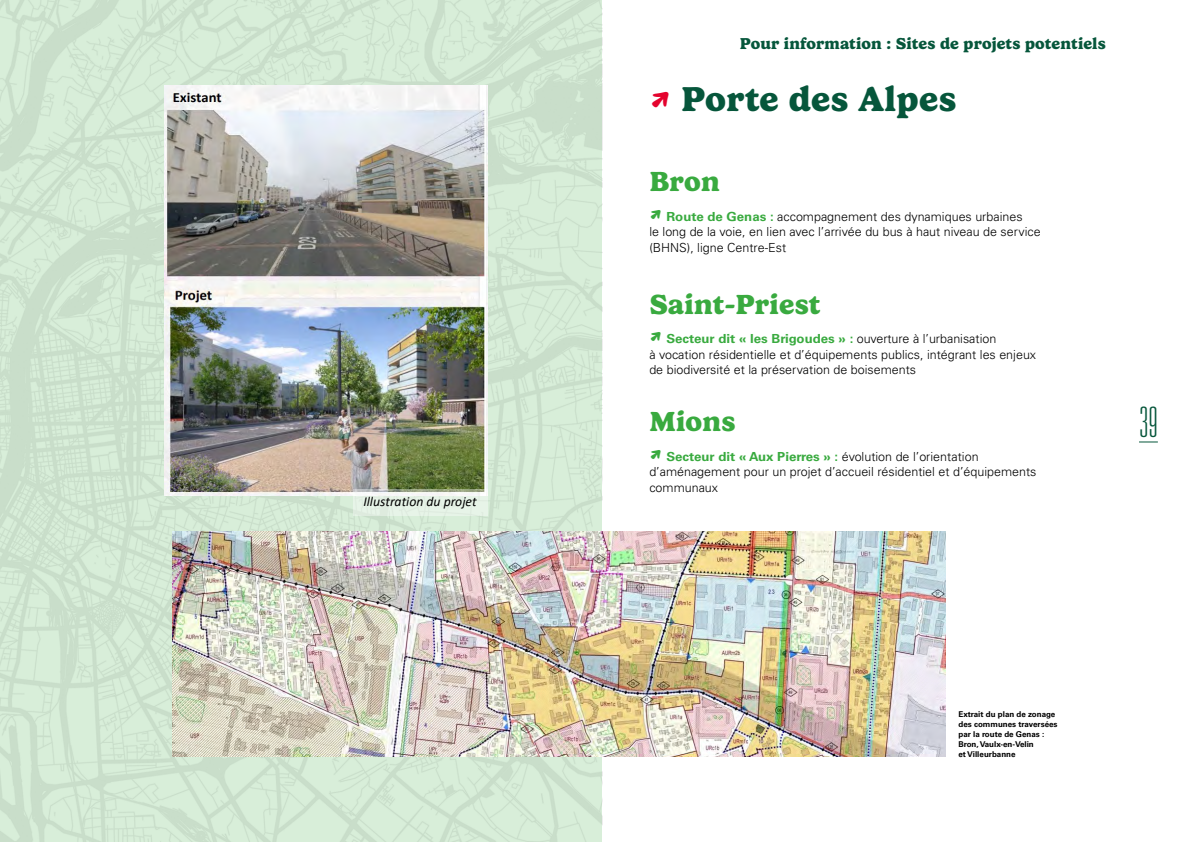
<style>
.page{position:relative;width:1191px;height:842px;background:#fff}
.page>*{position:absolute;margin:0;border:0;box-sizing:border-box;transform-origin:0 0}
.t1{font:100 ultra-condensed 42px "Univers";color:#06563b}
.t2{font:700 35px "Gelica";letter-spacing:.01em;color:#06563b;scale:1.06 1}
.t3{font:700 28px "Gelica";letter-spacing:.01em;color:#39aa3f;scale:1.06 1}
.t4{font:700 16px "Gelica";letter-spacing:.01em;color:#06563b;scale:1.06 1}
.t5{font:italic 13.7px "Calibri";color:#000}
.t6{font:300 12.5px/15.5px "Univers";color:#000}
.t7{font:700 8px/10px "Univers";color:#000}
.s1{color:#e4032e}
.s2{font-family:"Gelica";font-weight:900;font-size:20px;color:#39aa3f}
.s3{font-weight:700;color:#39aa3f}
</style>
<div class="page">
<svg style="left:1139px;top:441px;width:18px;height:1px"></svg>
<div style="left:0;top:0;width:602px;height:842px;background:linear-gradient(to right,#d1e7d2,#d4ead5)"></div>
<img style="left:173px;top:532px;width:772px;height:225px">
<img style="left:164px;top:85px;width:324px;height:410px">
<div style="left:353px;top:489px;width:135px;height:27px;background:#fff;opacity:.4"></div>
<p class="t5" style="left:363px;top:492px;width:115px">Illustration du projet</p>
<p class="t4" style="left:740px;top:34px;width:347px">Pour information : Sites de projets potentiels</p>
<h2 class="t2" style="left:649px;top:79px;width:291px"><span class="s1">↗</span> Porte des Alpes</h2>
<h3 class="t3" style="left:649px;top:165px;width:68px">Bron</h3>
<p class="t6" style="left:649px;top:209px;width:393px"><span class="s2">↗</span> <span class="s3">Route de Genas :</span> accompagnement des dynamiques urbaines<br>le long de la voie, en lien avec l’arrivée du bus à haut niveau de service (BHNS), ligne Centre-Est</p>
<h3 class="t3" style="left:649px;top:288px;width:163px">Saint-Priest</h3>
<p class="t6" style="left:649px;top:331px;width:388px"><span class="s2">↗</span> <span class="s3">Secteur dit « les Brigoudes » :</span> ouverture à l’urbanisation<br>à vocation résidentielle et d’équipements publics, intégrant les enjeux de biodiversité et la préservation de boisements</p>
<h3 class="t3" style="left:649px;top:405px;width:83px">Mions</h3>
<p class="t6" style="left:649px;top:449px;width:388px"><span class="s2">↗</span> <span class="s3">Secteur dit « Aux Pierres » :</span> évolution de l’orientation d’aménagement pour un projet d’accueil résidentiel et d’équipements communaux</p>
<h1 class="t1" style="left:1139px;top:401px;width:20px">39</h1>
<p class="t7" style="left:958px;top:709px;width:101px">Extrait du plan de zonage des communes traversées par la route de Genas :<br>Bron, Vaulx-en-Velin<br>et Villeurbanne</p>
</div>
